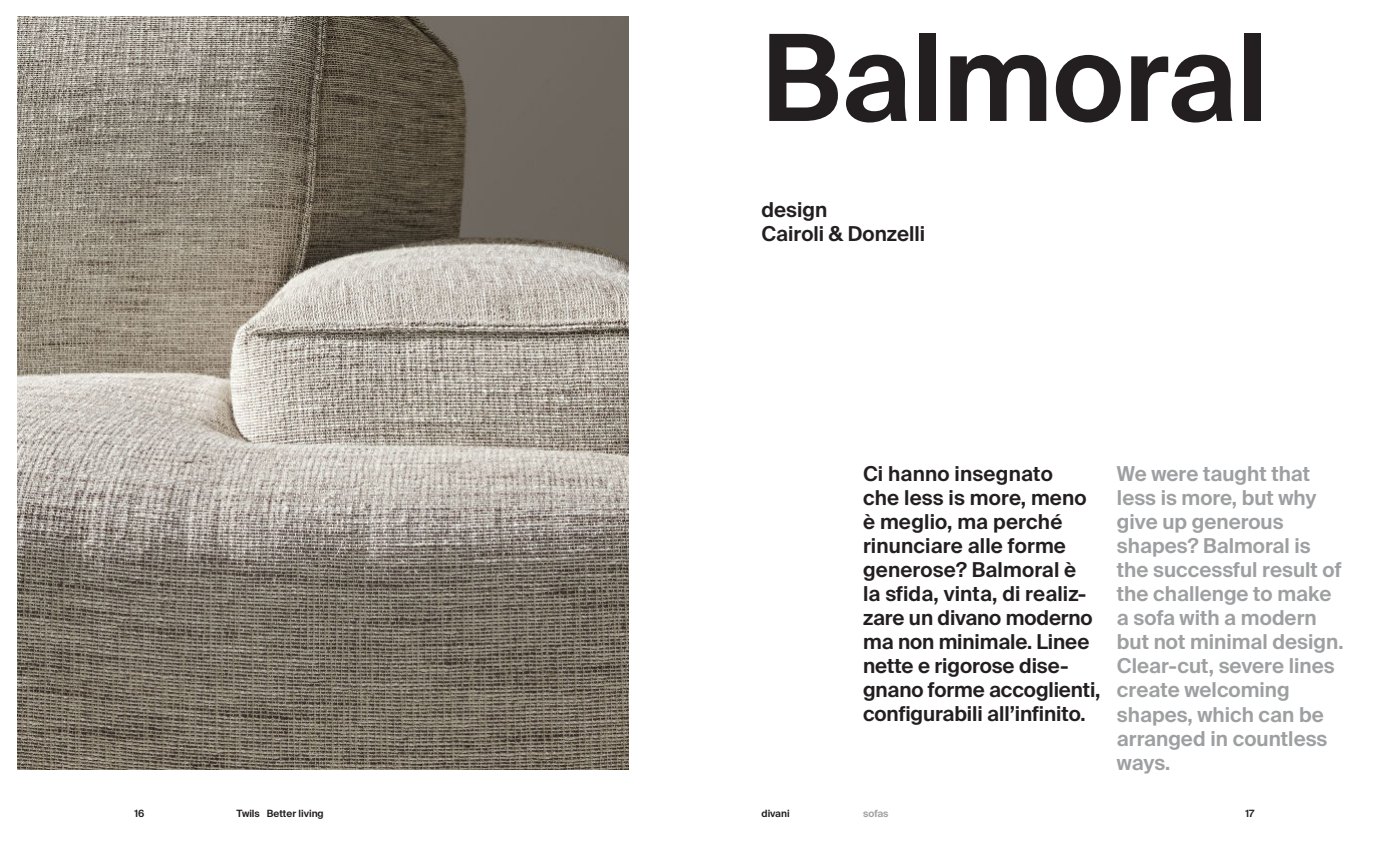
<style>
.page{position:relative;width:1389px;height:851px;background:#fff}
.page>*{position:absolute;margin:0;border:0;box-sizing:border-box;transform-origin:0 0}
.t1{font:600 120px "Suisse Intl";color:#231f20}
.t2{font:600 20.5px/24px "Suisse Intl";color:#231f20}
.t3{font:600 20.5px/24px "Suisse Intl";color:#9d9fa1}
.t4{font:600 10px "Suisse Intl";color:#231f20}
.t5{font:600 10px "Suisse Intl";letter-spacing:.005em;color:#9d9fa1}
</style>
<div class="page">
<img style="left:17px;top:17px;width:611px;height:752px">
<h1 class="t1" style="left:762px;top:15px;width:509px">Balmoral</h1>
<p class="t2" style="left:762px;top:198px;width:165px">design<br>Cairoli &amp; Donzelli</p>
<p class="t2" style="left:863px;top:462px;width:239px">Ci hanno insegnato<br>che less is more, meno è meglio, ma perché rinunciare alle forme generose? Balmoral è<br>la sfida, vinta, di realiz&shy;zare un divano moderno ma non minimale. Linee nette e rigorose dise&shy;gnano forme accoglienti, configurabili all’infinito.</p>
<p class="t3" style="left:1117px;top:462px;width:228px">We were taught that less is more, but why give up generous shapes? Balmoral is the successful result of the challenge to make a sofa with a modern but not minimal design.<br>Clear-cut, severe lines create welcoming shapes, which can be arranged in countless ways.</p>
<p class="t4" style="left:135px;top:808px;width:11px">16</p>
<p class="t4" style="left:237px;top:808px;width:89px">Twils Better living</p>
<p class="t4" style="left:762px;top:808px;width:30px">divani</p>
<p class="t5" style="left:863px;top:808px;width:27px">sofas</p>
<p class="t4" style="left:1245px;top:808px;width:10px">17</p>
</div>
